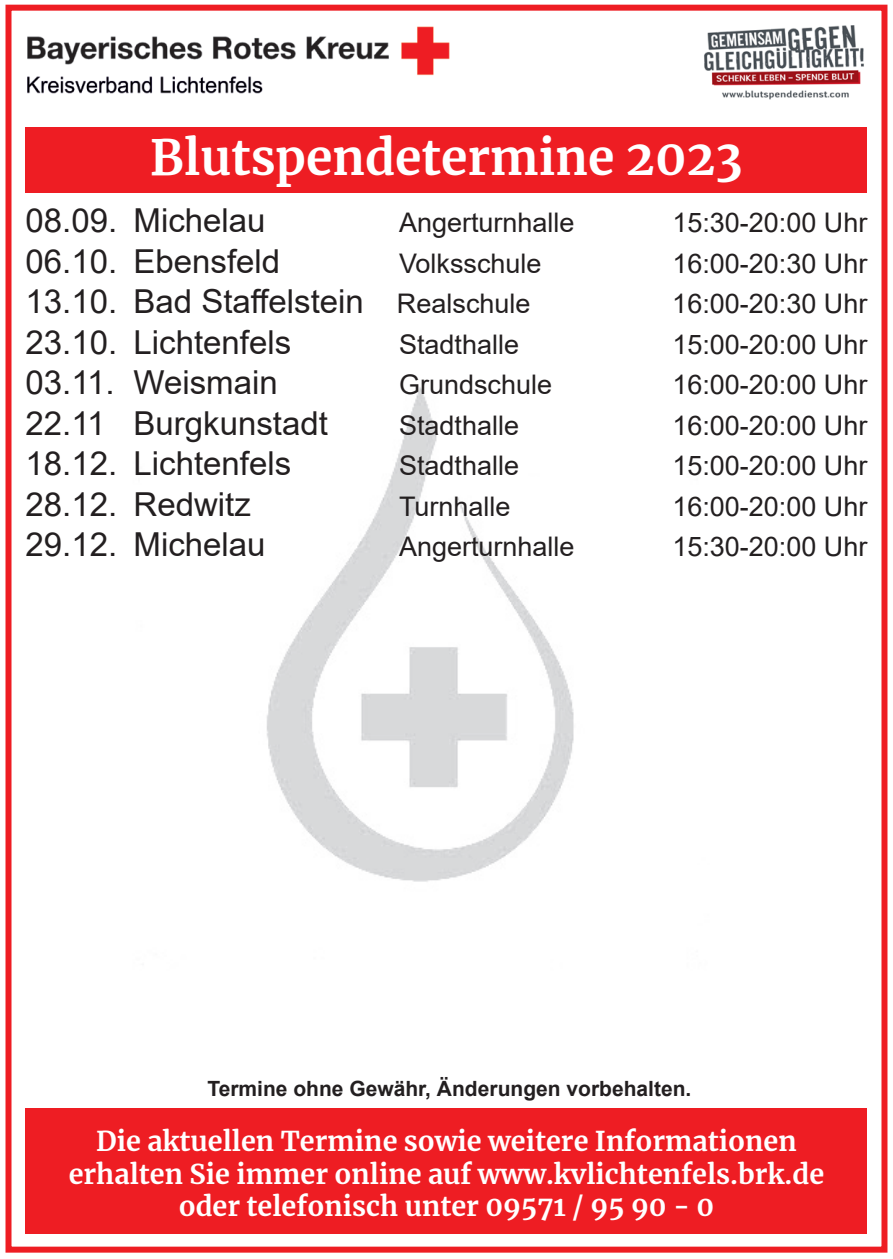
<style>
.page{position:relative;width:893px;height:1259px;background:#fff}
.page>*{position:absolute;margin:0;border:0;box-sizing:border-box;transform-origin:0 0}
.t1{font:700 48px "Merriweather";color:#fff}
.t2{font:33px "Arial";color:#231f20}
.t3{font:27px "Arial";color:#231f20}
.t4{font:700 27px/32.4px "Merriweather";color:#fff;text-align:center}
.t5{font:700 21px "Arial";color:#231f20}
.s1{font-size:27px}
</style>
<div class="page">
<img style="left:266px;top:387px;width:308px;height:495px">
<div style="left:26px;top:128px;width:841px;height:65px;background:#ee1d23"></div>
<img style="left:27px;top:26px;width:423px;height:68px">
<img style="left:704px;top:26px;width:160px;height:74px">
<div style="left:6px;top:5px;width:881px;height:1247px;border:6px solid #ee1d23"></div>
<div style="left:26px;top:1107px;width:841px;height:126px;background:#ee1d23"></div>
<p class="t1" style="left:150px;top:124px;width:594px">Blutspendetermine 2023</p>
<p class="t2" style="left:26px;top:198px;width:242px">08.09. Michelau</p>
<p class="t3" style="left:399px;top:204px;width:177px">Angerturnhalle</p>
<p class="t3" style="left:672px;top:204px;width:197px">15:30-20:00 Uhr</p>
<p class="t2" style="left:26px;top:238px;width:256px">06.10. Ebensfeld</p>
<p class="t3" style="left:399px;top:244px;width:144px">Volksschule</p>
<p class="t3" style="left:672px;top:244px;width:197px">16:00-20:30 Uhr</p>
<p class="t2" style="left:26px;top:279px;width:506px">13.10. Bad Staffelstein <span class="s1">Realschule</span></p>
<p class="t3" style="left:672px;top:285px;width:197px">16:00-20:30 Uhr</p>
<p class="t2" style="left:26px;top:319px;width:267px">23.10. Lichtenfels</p>
<p class="t3" style="left:399px;top:325px;width:122px">Stadthalle</p>
<p class="t3" style="left:672px;top:325px;width:197px">15:00-20:00 Uhr</p>
<p class="t2" style="left:26px;top:360px;width:254px">03.11. Weismain</p>
<p class="t3" style="left:399px;top:366px;width:155px">Grundschule</p>
<p class="t3" style="left:672px;top:366px;width:197px">16:00-20:00 Uhr</p>
<p class="t2" style="left:26px;top:400px;width:304px">22.11 Burgkunstadt</p>
<p class="t3" style="left:399px;top:406px;width:122px">Stadthalle</p>
<p class="t3" style="left:672px;top:406px;width:197px">16:00-20:00 Uhr</p>
<p class="t2" style="left:26px;top:441px;width:267px">18.12. Lichtenfels</p>
<p class="t3" style="left:399px;top:447px;width:122px">Stadthalle</p>
<p class="t3" style="left:672px;top:447px;width:197px">15:00-20:00 Uhr</p>
<p class="t2" style="left:26px;top:481px;width:227px">28.12. Redwitz</p>
<p class="t3" style="left:399px;top:487px;width:113px">Turnhalle</p>
<p class="t3" style="left:672px;top:487px;width:197px">16:00-20:00 Uhr</p>
<p class="t2" style="left:26px;top:522px;width:242px">29.12. Michelau</p>
<p class="t3" style="left:399px;top:528px;width:177px">Angerturnhalle</p>
<p class="t3" style="left:672px;top:528px;width:197px">15:30-20:00 Uhr</p>
<p class="t5" style="left:207px;top:1073px;width:485px">Termine ohne Gewähr, Änderungen vorbehalten.</p>
<p class="t4" style="left:69px;top:1124px;width:757px">Die aktuellen Termine sowie weitere Informationen erhalten Sie immer online auf www.kvlichtenfels.brk.de oder telefonisch unter 09571 / 95 90 - 0</p>
</div>
